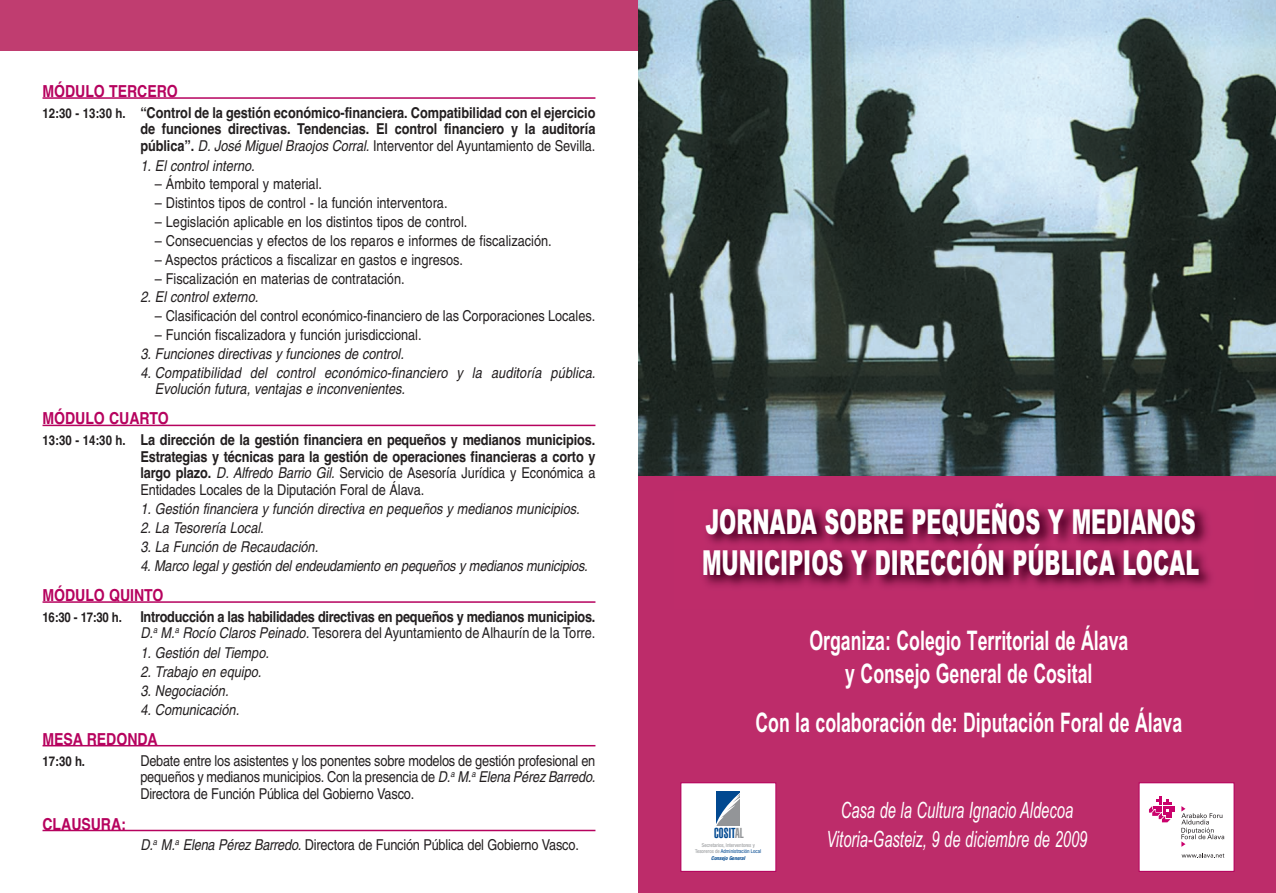
<style>
.page{position:relative;width:1276px;height:893px;background:#fff}
.page>*{position:absolute;margin:0;border:0;box-sizing:border-box;transform-origin:0 0}
.t1{font:900 34.5px/41.4px "Arial";color:#fff;scale:.6 1}
.t2{font:700 27px/32.4px "Arial Narrow";color:#fff;text-align:center;scale:.8 1}
.t3{font:italic 22.5px/29.2px "Arial Narrow";color:#fff;text-align:center;scale:.8 1}
.t4{font:700 16.5px "Helvetica";color:#b6025e;scale:.85 1}
.t5{font:15px/16.5px "Helvetica";color:#231f20;scale:.85 1}
.t6{font:700 15px/16.5px "Helvetica";letter-spacing:-.01em;color:#231f20;text-align:justify;scale:.85 1}
.t7{font:italic 15px/16.5px "Helvetica";color:#231f20;scale:.85 1}
.t8{font:900 extra-condensed 14.25px "Helvetica";color:#014890}
.t9{font:700 13.5px "Helvetica";color:#231f20;scale:.85 1}
.t10{font:condensed 5.25px/5.8px "Helvetica Neue";color:#939598;text-align:center}
.t11{font:italic 700 condensed 5.25px "Helvetica Neue";color:#014890}
.s1{font-size:13.5px}
.s2{font-weight:400;font-style:italic}
.s3{font-weight:400}
.s4{color:#fff}
.s5{font-style:italic}
.s6{color:#939598}
.s7{color:#014890}
</style>
<div class="page">
<div style="left:0;top:0;width:638px;height:51px;background:#c03d70"></div>
<div style="left:638px;top:472px;width:638px;height:421px;background:#bd2c6a"></div>
<img style="left:704px;top:504px;width:507px;height:83px">
<div style="left:1139px;top:783px;width:94px;height:88px;background:#fff"></div>
<svg style="left:1149px;top:796px;width:26px;height:26px"></svg>
<svg style="left:1181px;top:806px;width:43px;height:41px"></svg>
<svg style="left:1181px;top:853px;width:43px;height:5px"></svg>
<div style="left:1138px;top:782px;width:96px;height:90px;border:1px solid #b6025e"></div>
<div style="left:681px;top:783px;width:94px;height:88px;background:#fff"></div>
<svg style="left:716px;top:791px;width:24px;height:34px"></svg>
<div style="left:680px;top:782px;width:96px;height:90px;border:1px solid #b6025e"></div>
<hr style="left:43px;top:97px;width:552px;height:2px;background:#b6025e">
<hr style="left:43px;top:425px;width:552px;height:1px;background:#b6025e">
<hr style="left:43px;top:601px;width:552px;height:2px;background:#b6025e">
<hr style="left:43px;top:745px;width:552px;height:1px;background:#b6025e">
<hr style="left:43px;top:830px;width:552px;height:1px;background:#b6025e">
<img style="left:638px;top:0;width:638px;height:475px">
<p class="t4" style="left:43px;top:82px;width:161px">MÓDULO TERCERO</p>
<p class="t6" style="left:140px;top:104px;width:537px;text-indent:-98px"><span class="s1">12:30 - 13:30 h.</span> “Control de la gestión económico-financiera. Compatibilidad con el ejercicio de funciones directivas. Tendencias. El control financiero y la auditoría pública”. <span class="s2">D.JoséMiguelBraojosCorral.</span><span class="s3">Interventor del Ayuntamiento de Sevilla.</span></p>
<p class="t7" style="left:140px;top:158px;width:139px">1. El control interno.</p>
<p class="t5" style="left:140px;top:177px;width:215px"><span class="s4">1.</span> – Ámbito temporal y material.</p>
<p class="t5" style="left:140px;top:196px;width:363px"><span class="s4">1.</span> – Distintos tipos de control - la función interventora.</p>
<p class="t5" style="left:140px;top:215px;width:386px"><span class="s4">1.</span> – Legislación aplicable en los distintos tipos de control.</p>
<p class="t5" style="left:140px;top:234px;width:485px"><span class="s4">1.</span> – Consecuencias y efectos de los reparos e informes de fiscalización.</p>
<p class="t5" style="left:140px;top:253px;width:381px"><span class="s4">1.</span> – Aspectos prácticos a fiscalizar en gastos e ingresos.</p>
<p class="t5" style="left:140px;top:271px;width:312px"><span class="s4">1.</span> – Fiscalización en materias de contratación.</p>
<p class="t7" style="left:140px;top:290px;width:143px">2. El control externo.</p>
<p class="t5" style="left:140px;top:309px;width:537px"><span class="s4">1.</span> – Clasificación del control económico-financiero de las Corporaciones Locales.</p>
<p class="t5" style="left:140px;top:328px;width:332px"><span class="s4">1.</span> – Función fiscalizadora y función jurisdiccional.</p>
<p class="t7" style="left:140px;top:347px;width:315px">3. Funciones directivas y funciones de control.</p>
<p class="t7" style="left:155px;top:366px;width:523px;text-indent:-15px">4. Compatibilidad del control económico-financiero y la auditoría pública.<br>Evolución futura, ventajas e inconvenientes.</p>
<p class="t4" style="left:43px;top:409px;width:150px">MÓDULO CUARTO</p>
<p class="t6" style="left:140px;top:432px;width:537px;text-indent:-98px"><span class="s1">13:30 - 14:30 h.</span> La dirección de la gestión financiera en pequeños y medianos municipios.<br>Estrategias y técnicas para la gestión de operaciones financieras a corto y largo plazo. <span class="s2">D. Alfredo Barrio Gil.</span> <span class="s3">Servicio de Asesoría Jurídica y Económica a Entidades Locales de la Diputación Foral de Álava.</span></p>
<p class="t7" style="left:140px;top:502px;width:521px">1. Gestión financiera y función directiva en pequeños y medianos municipios.</p>
<p class="t7" style="left:140px;top:521px;width:150px">2. La Tesorería Local.</p>
<p class="t7" style="left:140px;top:540px;width:214px">3. La Función de Recaudación.</p>
<p class="t7" style="left:140px;top:559px;width:531px">4. Marco legal y gestión del endeudamiento en pequeños y medianos municipios.</p>
<p class="t4" style="left:43px;top:586px;width:144px">MÓDULO QUINTO</p>
<p class="t6" style="left:43px;top:608px;width:652px;text-align:right"><span class="s1">16:30 - 17:30 h.</span> Introducción a las habilidades directivas en pequeños y medianos municipios.<br><span class="s2">D.</span><sup>a</sup> <span class="s2">M.</span><sup>a</sup> <span class="s2">RocíoClarosPeinado.</span><span class="s3">Tesorera del Ayuntamiento de Alhaurín de la Torre.</span></p>
<p class="t7" style="left:140px;top:646px;width:156px">1. Gestión del Tiempo.</p>
<p class="t7" style="left:140px;top:665px;width:147px">2. Trabajo en equipo.</p>
<p class="t7" style="left:140px;top:684px;width:108px">3. Negociación.</p>
<p class="t7" style="left:140px;top:702px;width:121px">4. Comunicación.</p>
<p class="t4" style="left:43px;top:729px;width:137px">MESA REDONDA</p>
<p class="t9" style="left:43px;top:753px;width:51px">17:30 h.</p>
<p class="t5" style="left:140px;top:753px;width:540px">Debate entre los asistentes y los ponentes sobre modelos de gestión profesional en pequeños y medianos municipios. Con la presencia de <span class="s5">D.</span><sup>a</sup> <span class="s5">M.</span><sup>a</sup> <span class="s5">ElenaPérezBarredo.<br></span>Directora de Función Pública del Gobierno Vasco.</p>
<p class="t4" style="left:43px;top:814px;width:100px">CLAUSURA:</p>
<p class="t5" style="left:140px;top:838px;width:517px"><span class="s5">D.</span><sup>a</sup> <span class="s5">M.</span><sup>a</sup> <span class="s5">ElenaPérezBarredo.</span>Directora de Función Pública del Gobierno Vasco.</p>
<h1 class="t1" style="left:702px;top:501px;width:830px">JORNADA SOBRE PEQUEÑOS Y MEDIANOS<br>MUNICIPIOS Y DIRECCIÓN PÚBLICA LOCAL</h1>
<h2 class="t2" style="left:809px;top:625px;width:400px">Organiza: Colegio Territorial de Álava y Consejo General de Cosital</h2>
<h2 class="t2" style="left:755px;top:707px;width:535px">Con la colaboración de: Diputación Foral de Álava</h2>
<p class="t8" style="left:714px;top:828px;width:31px">COSIT<span class="s6">AL</span></p>
<p class="t10" style="left:695px;top:842px;width:67px">Secretarios, Interventores y<br>Tesoreros de <span class="s7">Administración Local</span></p>
<p class="t11" style="left:711px;top:856px;width:36px">Consejo General</p>
<h3 class="t3" style="left:826px;top:796px;width:328px">Casa de la Cultura Ignacio Aldecoa<br>Vitoria-Gasteiz, 9 de diciembre de 2009</h3>
</div>
